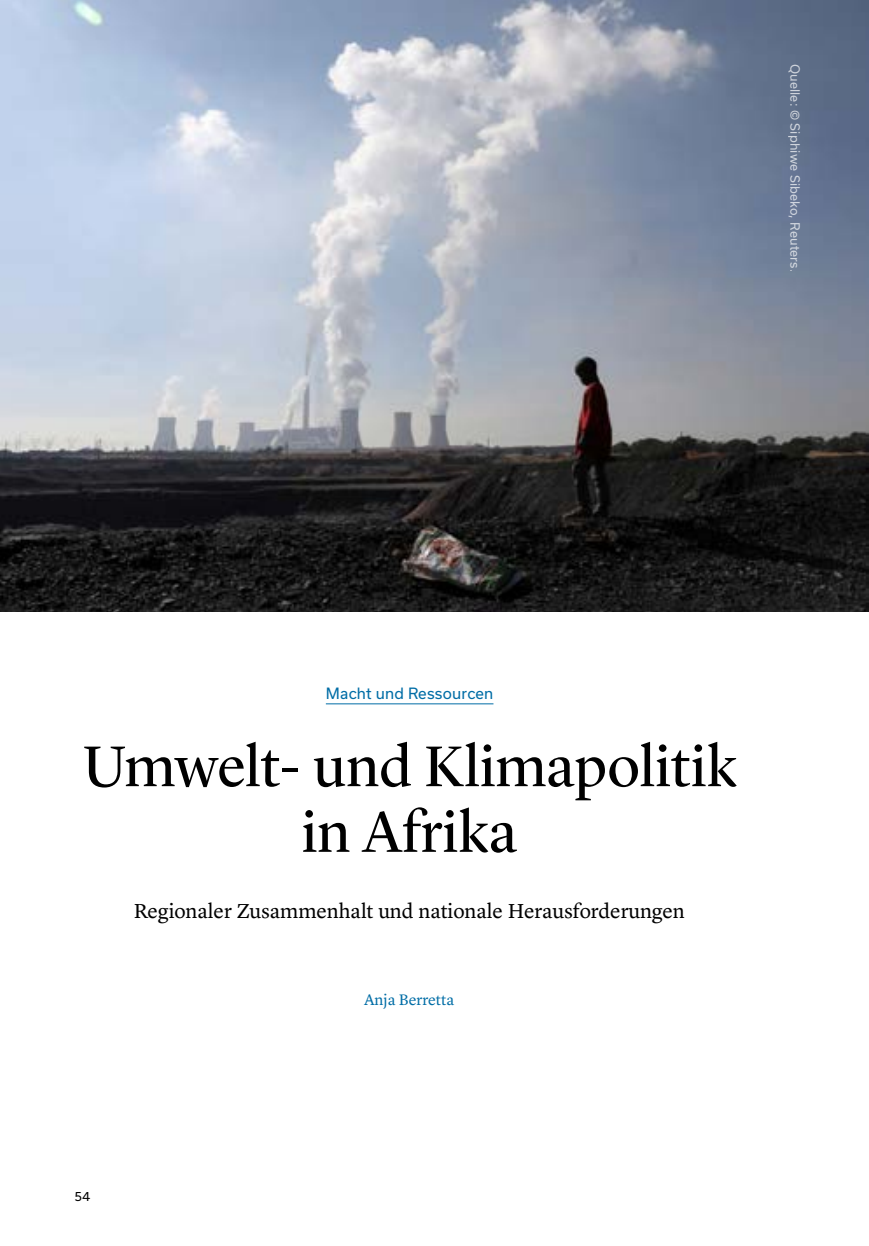
<style>
.page{position:relative;width:869px;height:1246px;background:#fff}
.page>*{position:absolute;margin:0;border:0;box-sizing:border-box;transform-origin:0 0}
.Header1{font:59.5px/65.6px "Lyon Display";color:#000;text-align:center}
.Header2{font:21px "Lyon Text";letter-spacing:-.005em;color:#000}
.Author{font:15.75px "Lyon Text";color:#006da6}
.t1{font:14.88px "Usual";letter-spacing:.015em;color:#006da6}
.t2{font:12.25px "Usual";letter-spacing:.015em;color:#fff}
.t3{font:12.25px "Usual";color:#000}
</style>
<div class="page">
<hr style="left:326px;top:703px;width:167px;height:1px;background:#006da6">
<img style="left:0;top:0;width:868px;height:611px">
<p class="t2" style="left:801px;top:64px;width:210px;rotate:90deg">Quelle: © Siphiwe Sibeko, Reuters.</p>
<p class="t1" style="left:326px;top:684px;width:169px">Macht und Ressourcen</p>
<p class="Header1" style="left:83px;top:728px;width:655px">Umwelt- und Klimapolitik in Afrika</p>
<p class="Header2" style="left:134px;top:894px;width:552px">Regionaler Zusammenhalt und nationale Herausforderungen</p>
<p class="t3" style="left:75px;top:1188px;width:17px">54</p>
<p class="Author" style="left:364px;top:987px;width:92px">Anja Berretta</p>
</div>
